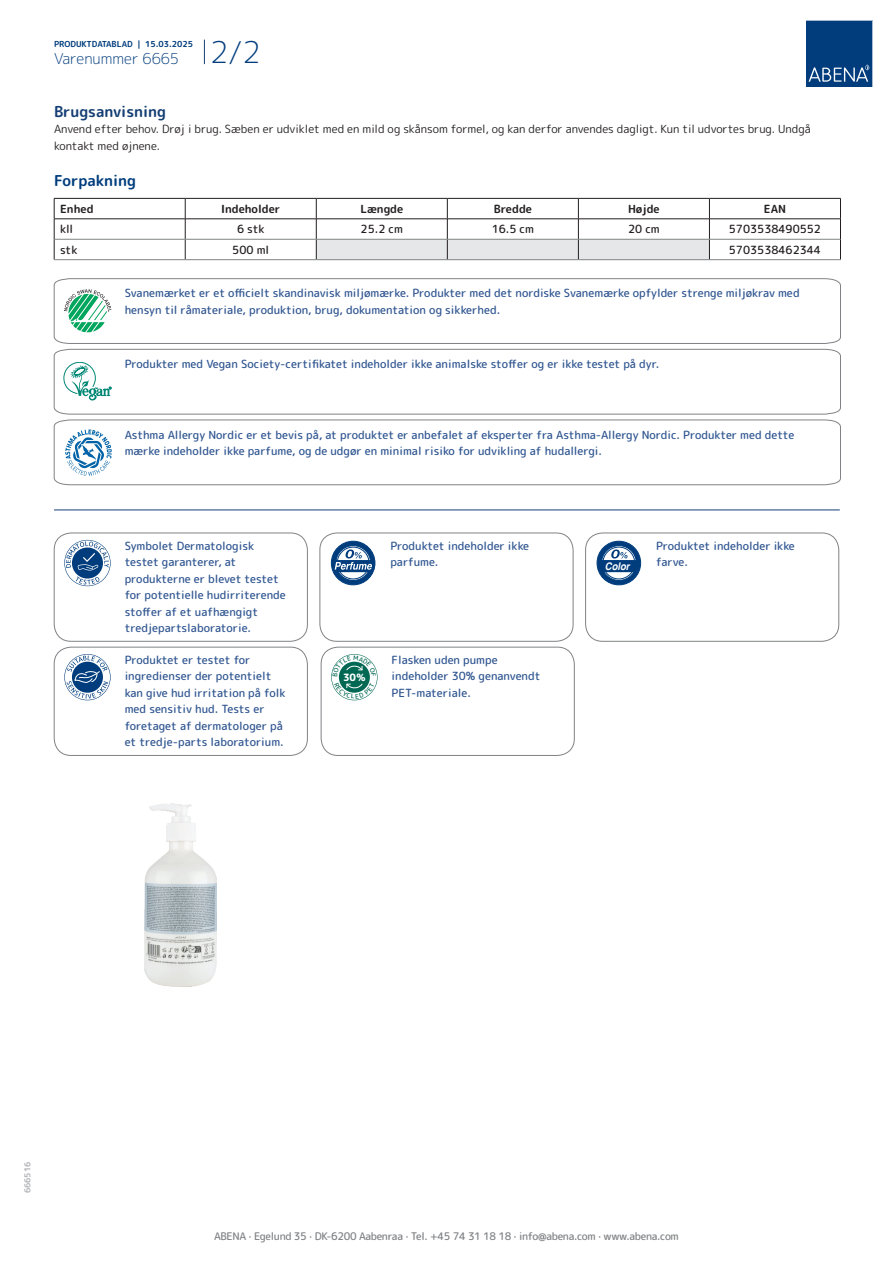
<style>
.page{position:relative;width:893px;height:1263px;background:#fff}
.page>*{position:absolute;margin:0;border:0;box-sizing:border-box;transform-origin:0 0}
.t1{font:300 15px "Rounded Mplus 1 c";color:#013d7d}
.t2{font:700 15px "Rounded Mplus 1 c";color:#153f74}
.t3{font:700 15px "Rounded Mplus 1 c";color:#013d7d}
.t4{font:500 11.25px/16.5px "Rounded Mplus 1 c";color:#305691}
.t5{font:11.25px/16.5px "Rounded Mplus 1 c";color:#231f20}
.t6{font:500 11.25px "Rounded Mplus 1 c";color:#231f20}
.t7{font:700 11.25px "Rounded Mplus 1 c";color:#231f20}
.t8{font:500 10.5px "Rounded Mplus 1 c";letter-spacing:-.03em;color:#808285}
.t9{font:italic 700 10.5px "Helvetica";letter-spacing:-.005em;color:#fff;scale:.9 1}
.t10{font:800 10.05px "Rounded Mplus 1 c";color:#fff}
.t11{font:700 8.25px "Rounded Mplus 1 c";color:#013d7d}
.t12{font:700 8.25px "Rounded Mplus 1 c";color:#b2b3b7}
.s1{font-size:30px}
</style>
<div class="page">
<svg style="left:204px;top:40px;width:1px;height:24px"></svg>
<svg style="left:806px;top:20px;width:67px;height:67px;background:#144b86"></svg>
<hr style="left:54px;top:198px;width:131px;height:1px;background:#231f20">
<hr style="left:185px;top:198px;width:131px;height:1px;background:#231f20">
<hr style="left:316px;top:198px;width:131px;height:1px;background:#231f20">
<hr style="left:447px;top:198px;width:131px;height:1px;background:#231f20">
<hr style="left:578px;top:198px;width:131px;height:1px;background:#231f20">
<hr style="left:709px;top:198px;width:132px;height:1px;background:#231f20">
<hr style="left:54px;top:219px;width:131px;height:1px;background:#231f20">
<hr style="left:185px;top:219px;width:131px;height:1px;background:#231f20">
<hr style="left:709px;top:219px;width:132px;height:1px;background:#231f20">
<svg style="left:54px;top:199px;width:1px;height:60px"></svg>
<svg style="left:185px;top:199px;width:1px;height:60px"></svg>
<svg style="left:316px;top:199px;width:394px;height:60px"></svg>
<svg style="left:840px;top:199px;width:1px;height:60px"></svg>
<hr style="left:54px;top:239px;width:131px;height:1px;background:#808285">
<hr style="left:185px;top:239px;width:131px;height:1px;background:#808285">
<hr style="left:316px;top:239px;width:131px;height:1px;background:#808285">
<hr style="left:447px;top:239px;width:131px;height:1px;background:#808285">
<hr style="left:578px;top:239px;width:131px;height:1px;background:#808285">
<hr style="left:709px;top:239px;width:131px;height:1px;background:#808285">
<hr style="left:54px;top:259px;width:131px;height:1px;background:#808285">
<hr style="left:185px;top:259px;width:131px;height:1px;background:#808285">
<hr style="left:316px;top:259px;width:131px;height:1px;background:#808285">
<hr style="left:447px;top:259px;width:131px;height:1px;background:#808285">
<hr style="left:578px;top:259px;width:131px;height:1px;background:#808285">
<hr style="left:709px;top:259px;width:132px;height:1px;background:#808285">
<svg style="left:54px;top:278px;width:787px;height:66px"></svg>
<svg style="left:54px;top:349px;width:787px;height:65px"></svg>
<svg style="left:54px;top:420px;width:787px;height:65px"></svg>
<hr style="left:54px;top:510px;width:785px;height:1px;background:#153f74">
<svg style="left:64px;top:540px;width:47px;height:46px"></svg>
<div style="left:54px;top:533px;width:254px;height:108px;border:1px solid #808285;border-radius:17px"></div>
<div style="left:331px;top:541px;width:44px;height:44px;background:#013d7d;border-radius:50%"></div>
<div style="left:331px;top:541px;width:44px;height:44px;border:1px solid #013d7d;border-radius:50%"></div>
<svg style="left:336px;top:546px;width:35px;height:34px"></svg>
<div style="left:335px;top:545px;width:36px;height:36px;border:1px solid #013d7d;border-radius:50%"></div>
<div style="left:337px;top:547px;width:32px;height:32px;border:1px solid #013d7d;border-radius:50%"></div>
<svg style="left:333px;top:549px;width:39px;height:23px"></svg>
<div style="left:320px;top:533px;width:253px;height:108px;border:1px solid #808285;border-radius:17px"></div>
<div style="left:597px;top:541px;width:44px;height:44px;background:#013d7d;border-radius:50%"></div>
<div style="left:597px;top:541px;width:44px;height:44px;border:1px solid #013d7d;border-radius:50%"></div>
<svg style="left:601px;top:546px;width:35px;height:34px"></svg>
<div style="left:601px;top:545px;width:36px;height:36px;border:1px solid #013d7d;border-radius:50%"></div>
<div style="left:603px;top:547px;width:32px;height:32px;border:1px solid #013d7d;border-radius:50%"></div>
<svg style="left:598px;top:549px;width:40px;height:23px"></svg>
<div style="left:585px;top:533px;width:254px;height:108px;border:1px solid #808285;border-radius:17px"></div>
<svg style="left:64px;top:654px;width:47px;height:46px"></svg>
<div style="left:54px;top:647px;width:254px;height:109px;border:1px solid #808285;border-radius:17px"></div>
<div style="left:321px;top:647px;width:253px;height:109px;border:1px solid #808285;border-radius:17px"></div>
<img style="left:145px;top:803px;width:71px;height:183px">
<svg style="left:331px;top:654px;width:46px;height:46px"></svg>
<p class="t11" style="left:54px;top:38px;width:141px">PRODUKTDATABLAD | 15.03.2025</p>
<h1 class="t1" style="left:54px;top:48px;width:208px">Varenummer 6665 <span class="s1">2/2</span></h1>
<h1 class="t2" style="left:54px;top:101px;width:113px">Brugsanvisning</h1>
<p class="t5" style="left:54px;top:121px;width:758px">Anvend efter behov. Drøj i brug. Sæben er udviklet med en mild og skånsom formel, og kan derfor anvendes dagligt. Kun til udvortes brug. Undgå kontakt med øjnene.</p>
<h1 class="t3" style="left:54px;top:170px;width:84px">Forpakning</h1>
<p class="t7" style="left:60px;top:201px;width:35px">Enhed</p>
<p class="t7" style="left:221px;top:201px;width:61px">Indeholder</p>
<p class="t7" style="left:360px;top:201px;width:44px">Længde</p>
<p class="t7" style="left:494px;top:201px;width:40px">Bredde</p>
<p class="t7" style="left:628px;top:201px;width:33px">Højde</p>
<p class="t7" style="left:764px;top:201px;width:24px">EAN</p>
<p class="t6" style="left:60px;top:221px;width:15px">kll</p>
<p class="t6" style="left:237px;top:221px;width:29px">6 stk</p>
<p class="t6" style="left:361px;top:221px;width:44px">25.2 cm</p>
<p class="t6" style="left:492px;top:221px;width:44px">16.5 cm</p>
<p class="t6" style="left:628px;top:221px;width:33px">20 cm</p>
<p class="t6" style="left:729px;top:221px;width:94px">5703538490552</p>
<p class="t6" style="left:60px;top:242px;width:19px">stk</p>
<p class="t6" style="left:232px;top:242px;width:38px">500 ml</p>
<p class="t6" style="left:729px;top:242px;width:94px">5703538462344</p>
<p class="t4" style="left:125px;top:285px;width:676px">Svanemærket er et officielt skandinavisk miljømærke. Produkter med det nordiske Svanemærke opfylder strenge miljøkrav med hensyn til råmateriale, produktion, brug, dokumentation og sikkerhed.</p>
<p class="t4" style="left:125px;top:356px;width:536px">Produkter med Vegan Society-certifikatet indeholder ikke animalske stoffer og er ikke testet på dyr.</p>
<p class="t4" style="left:125px;top:426px;width:671px">Asthma Allergy Nordic er et bevis på, at produktet er anbefalet af eksperter fra Asthma-Allergy Nordic. Produkter med dette mærke indeholder ikke parfume, og de udgør en minimal risiko for udvikling af hudallergi.</p>
<p class="t4" style="left:125px;top:537px;width:163px">Symbolet Dermatologisk testet garanterer, at produkterne er blevet testet for potentielle hudirriterende stoffer af et uafhængigt tredjepartslaboratorie.</p>
<p class="t4" style="left:390px;top:537px;width:140px">Produktet indeholder ikke parfume.</p>
<p class="t4" style="left:656px;top:537px;width:140px">Produktet indeholder ikke</p>
<p class="t9" style="left:605px;top:557px;width:29px">Color</p>
<p class="t4" style="left:656px;top:554px;width:33px">farve.</p>
<p class="t4" style="left:125px;top:652px;width:162px">Produktet er testet for ingredienser der potentielt kan give hud irritation på folk med sensitiv hud. Tests er foretaget af dermatologer på et tredje-parts laboratorium.</p>
<p class="t4" style="left:392px;top:652px;width:150px">Flasken uden pumpe indeholder 30% genanvendt<br>PET-materiale.</p>
<p class="t10" style="left:343px;top:670px;width:24px">30%</p>
<p class="t12" style="left:22px;top:1193px;width:33px;rotate:-90deg">666516</p>
<p class="t8" style="left:214px;top:1229px;width:466px">ABENA · Egelund 35 · DK-6200 Aabenraa · Tel. +45 74 31 18 18 · info@abena.com · www.abena.com</p>
</div>
